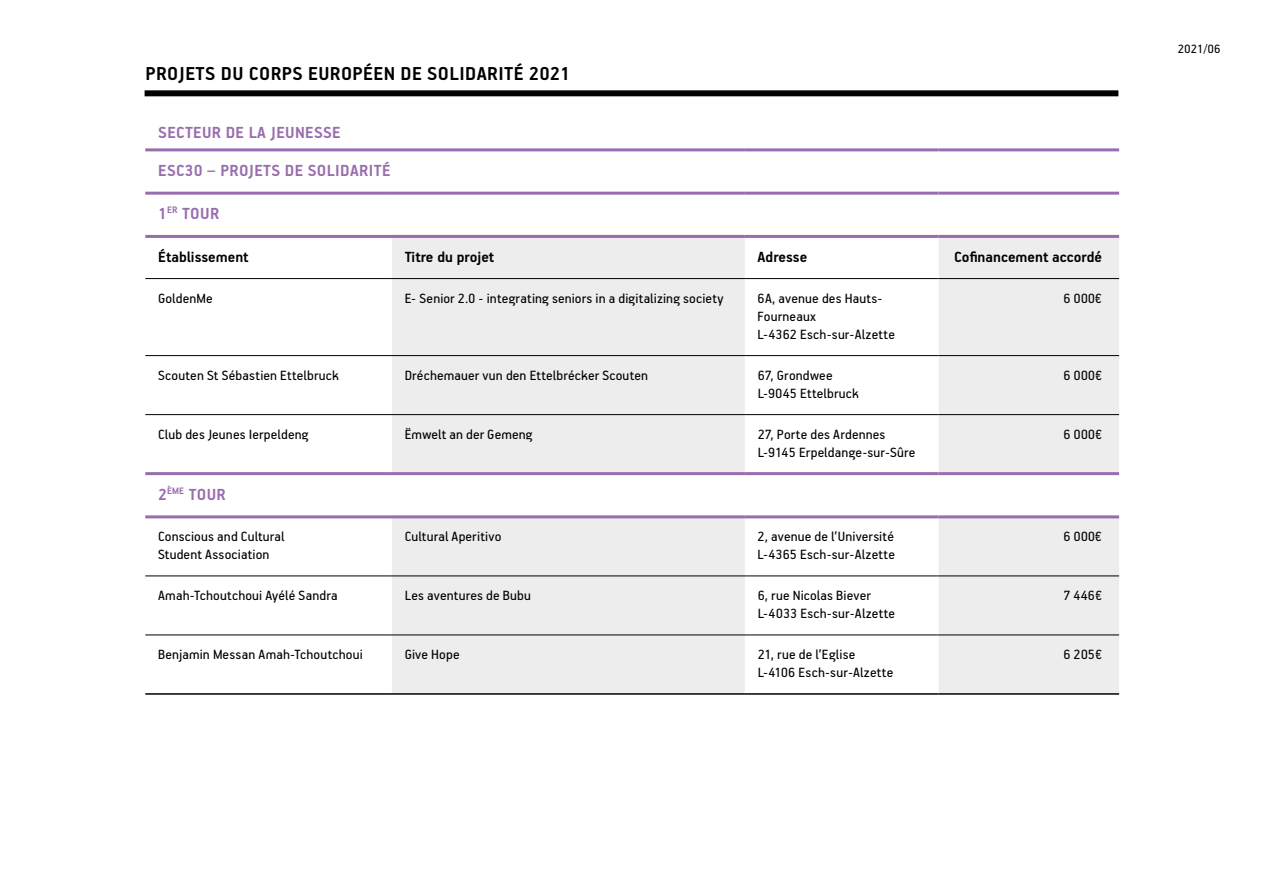
<style>
.page{position:relative;width:1263px;height:893px;background:#fff}
.page>*{position:absolute;margin:0;border:0;box-sizing:border-box;transform-origin:0 0}
.t1{font:700 21px "PF Handbook Pro";letter-spacing:.02em;color:#000}
.t2{font:700 18px/38.2px "PF Handbook Pro";letter-spacing:.02em;color:#986dad}
.t3{font:700 16.5px "PF Handbook Pro";color:#000}
.t4{font:15px/18px "PF Handbook Pro";letter-spacing:.01em;color:#000}
.t5{font:13.5px "PF Handbook Pro";color:#000}
</style>
<div class="page">
<svg style="left:392px;top:238px;width:727px;height:455px;background:#ededed"></svg>
<svg style="left:745px;top:238px;width:193px;height:455px"></svg>
<hr style="left:145px;top:278px;width:247px;height:1px;background:#000">
<hr style="left:392px;top:278px;width:353px;height:1px;background:#000">
<hr style="left:745px;top:278px;width:193px;height:1px;background:#000">
<hr style="left:938px;top:278px;width:181px;height:1px;background:#000">
<hr style="left:145px;top:355px;width:247px;height:1px;background:#000">
<hr style="left:392px;top:355px;width:353px;height:1px;background:#000">
<hr style="left:745px;top:355px;width:193px;height:1px;background:#000">
<hr style="left:938px;top:355px;width:181px;height:1px;background:#000">
<hr style="left:145px;top:414px;width:247px;height:1px;background:#000">
<hr style="left:392px;top:414px;width:353px;height:1px;background:#000">
<hr style="left:745px;top:414px;width:193px;height:1px;background:#000">
<hr style="left:938px;top:414px;width:181px;height:1px;background:#000">
<hr style="left:145px;top:693px;width:247px;height:2px;background:#000">
<hr style="left:392px;top:693px;width:353px;height:2px;background:#000">
<hr style="left:745px;top:693px;width:193px;height:2px;background:#000">
<hr style="left:938px;top:693px;width:181px;height:2px;background:#000">
<hr style="left:145px;top:148px;width:247px;height:3px;background:#986dad">
<hr style="left:392px;top:148px;width:353px;height:3px;background:#986dad">
<hr style="left:745px;top:148px;width:193px;height:3px;background:#986dad">
<hr style="left:938px;top:148px;width:181px;height:3px;background:#986dad">
<hr style="left:145px;top:192px;width:247px;height:3px;background:#986dad">
<hr style="left:392px;top:192px;width:353px;height:3px;background:#986dad">
<hr style="left:745px;top:192px;width:193px;height:3px;background:#986dad">
<hr style="left:938px;top:192px;width:181px;height:3px;background:#986dad">
<hr style="left:145px;top:235px;width:247px;height:3px;background:#986dad">
<hr style="left:392px;top:235px;width:353px;height:3px;background:#986dad">
<hr style="left:745px;top:235px;width:193px;height:3px;background:#986dad">
<hr style="left:938px;top:235px;width:181px;height:3px;background:#986dad">
<hr style="left:145px;top:575px;width:247px;height:1px;background:#000">
<hr style="left:392px;top:575px;width:353px;height:1px;background:#000">
<hr style="left:745px;top:575px;width:193px;height:1px;background:#000">
<hr style="left:938px;top:575px;width:181px;height:1px;background:#000">
<hr style="left:145px;top:635px;width:247px;height:1px;background:#000">
<hr style="left:392px;top:635px;width:353px;height:1px;background:#000">
<hr style="left:745px;top:635px;width:193px;height:1px;background:#000">
<hr style="left:938px;top:635px;width:181px;height:1px;background:#000">
<hr style="left:145px;top:472px;width:247px;height:3px;background:#986dad">
<hr style="left:392px;top:472px;width:353px;height:3px;background:#986dad">
<hr style="left:745px;top:472px;width:193px;height:3px;background:#986dad">
<hr style="left:938px;top:472px;width:181px;height:3px;background:#986dad">
<hr style="left:145px;top:515px;width:247px;height:3px;background:#986dad">
<hr style="left:392px;top:515px;width:353px;height:3px;background:#986dad">
<hr style="left:745px;top:515px;width:193px;height:3px;background:#986dad">
<hr style="left:938px;top:515px;width:181px;height:3px;background:#986dad">
<div style="left:145px;top:90px;width:973px;height:6px;background:#000"></div>
<h1 class="t1" style="left:145px;top:61px;width:427px">PROJETS DU CORPS EUROPÉEN DE SOLIDARITÉ 2021</h1>
<p class="t2" style="left:158px;top:113px;width:234px">SECTEUR DE LA JEUNESSE<br>ESC30 – PROJETS DE SOLIDARITÉ</p>
<p class="t2" style="left:158px;top:194px;width:63px">1<sup>ER</sup> TOUR</p>
<p class="t3" style="left:158px;top:246px;width:92px">Établissement</p>
<p class="t3" style="left:405px;top:246px;width:91px">Titre du projet</p>
<p class="t3" style="left:758px;top:246px;width:51px">Adresse</p>
<p class="t3" style="left:954px;top:246px;width:149px">Cofinancement accordé</p>
<p class="t4" style="left:158px;top:288px;width:56px">GoldenMe</p>
<p class="t4" style="left:405px;top:288px;width:320px">E- Senior 2.0 - integrating seniors in a digitalizing society</p>
<p class="t4" style="left:758px;top:288px;width:139px">6A, avenue des Hauts-<br>Fourneaux<br>L-4362 Esch-sur-Alzette</p>
<p class="t4" style="left:1063px;top:288px;width:40px">6 000€</p>
<p class="t4" style="left:158px;top:365px;width:182px">Scouten St Sébastien Ettelbruck</p>
<p class="t4" style="left:405px;top:365px;width:245px">Dréchemauer vun den Ettelbrécker Scouten</p>
<p class="t4" style="left:758px;top:365px;width:103px">67, Grondwee<br>L-9045 Ettelbruck</p>
<p class="t4" style="left:1063px;top:365px;width:40px">6 000€</p>
<p class="t4" style="left:158px;top:424px;width:152px">Club des Jeunes Ierpeldeng</p>
<p class="t4" style="left:405px;top:424px;width:129px">Ëmwelt an der Gemeng</p>
<p class="t4" style="left:758px;top:424px;width:159px">27, Porte des Ardennes<br>L-9145 Erpeldange-sur-Sûre</p>
<p class="t4" style="left:1063px;top:424px;width:40px">6 000€</p>
<p class="t2" style="left:158px;top:475px;width:69px">2<sup>ÈME</sup> TOUR</p>
<p class="t4" style="left:158px;top:527px;width:128px">Conscious and Cultural<br>Student Association</p>
<p class="t4" style="left:405px;top:527px;width:98px">Cultural Aperitivo</p>
<p class="t4" style="left:758px;top:527px;width:139px">2, avenue de l’Université<br>L-4365 Esch-sur-Alzette</p>
<p class="t4" style="left:1063px;top:527px;width:40px">6 000€</p>
<p class="t4" style="left:158px;top:586px;width:181px">Amah-Tchoutchoui Ayélé Sandra</p>
<p class="t4" style="left:405px;top:586px;width:128px">Les aventures de Bubu</p>
<p class="t4" style="left:758px;top:586px;width:139px">6, rue Nicolas Biever<br>L-4033 Esch-sur-Alzette</p>
<p class="t4" style="left:1063px;top:586px;width:40px">7 446€</p>
<p class="t4" style="left:158px;top:645px;width:206px">Benjamin Messan Amah-Tchoutchoui</p>
<p class="t4" style="left:405px;top:645px;width:56px">Give Hope</p>
<p class="t4" style="left:758px;top:645px;width:137px">21, rue de l’Eglise<br>L-4106 Esch-sur-Alzette</p>
<p class="t4" style="left:1063px;top:645px;width:40px">6 205€</p>
<p class="t5" style="left:1178px;top:40px;width:44px">2021/06</p>
</div>
